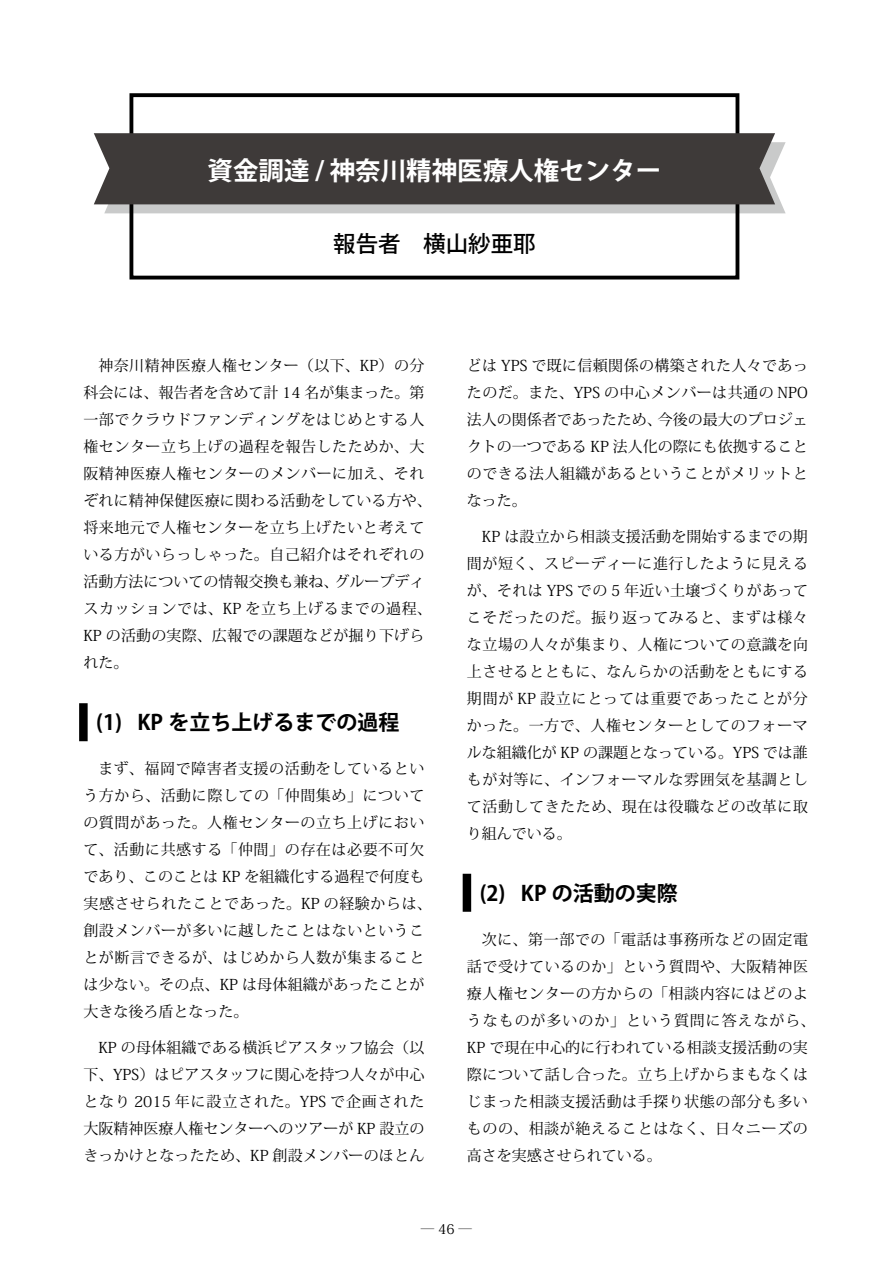
<style>
.page{position:relative;width:893px;height:1263px;background:#fff}
.page>*{position:absolute;margin:0;border:0;box-sizing:border-box;transform-origin:0 0}
.t1{font:700 25.5px "Koz Go Pr 6 N";color:#fff}
.t2{font:500 22.5px "Koz Go Pr 6 N";color:#000}
.t3{font:700 21px "Koz Go Pr 6 N";color:#000}
.t4{font:15px/27px "Koz Min Pr 6 N";letter-spacing:.035em;color:#000}
.t5{font:13.5px "Koz Min Pr 6 N";color:#000}
</style>
<div class="page">
<div style="left:79px;top:703px;width:9px;height:38px;background:#000"></div>
<div style="left:463px;top:874px;width:8px;height:38px;background:#000"></div>
<svg style="left:104px;top:142px;width:682px;height:71px;background:#c7c8c8"></svg>
<div style="left:129px;top:93px;width:610px;height:186px;border:4px solid #000"></div>
<div style="left:94px;top:133px;width:681px;height:71px;background:#3e3a39"></div>
<h1 class="t1" style="left:208px;top:156px;width:455px">資金調達 / 神奈川精神医療人権センター</h1>
<h2 class="t2" style="left:333px;top:231px;width:204px">報告者　横山紗亜耶</h2>
<p class="t4" style="left:83px;top:352px;width:350px;text-indent:15px">神奈川精神医療人権センター（以下、KP）の分科会には、報告者を含めて計 14 名が集まった。第一部でクラウドファンディングをはじめとする人権センター立ち上げの過程を報告したためか、大阪精神医療人権センターのメンバーに加え、それぞれに精神保健医療に関わる活動をしている方や、将来地元で人権センターを立ち上げたいと考えている方がいらっしゃった。自己紹介はそれぞれの活動方法についての情報交換も兼ね、グループディスカッションでは、KP を立ち上げるまでの過程、<br>KP の活動の実際、広報での課題などが掘り下げられた。</p>
<h3 class="t3" style="left:96px;top:711px;width:305px">(1) KP を立ち上げるまでの過程</h3>
<p class="t4" style="left:83px;top:756px;width:350px;text-indent:15px">まず、福岡で障害者支援の活動をしているという方から、活動に際しての「仲間集め」についての質問があった。人権センターの立ち上げにおいて、活動に共感する「仲間」の存在は必要不可欠であり、このことは KP を組織化する過程で何度も実感させられたことであった。KP の経験からは、創設メンバーが多いに越したことはないということが断言できるが、はじめから人数が集まることは少ない。その点、KP は母体組織があったことが大きな後ろ盾となった。</p>
<p class="t4" style="left:83px;top:1034px;width:342px;text-align:justify;text-indent:15px">KP の母体組織である横浜ピアスタッフ協会（以下、YPS）はピアスタッフに関心を持つ人々が中心となり 2015 年に設立された。YPS で企画された大阪精神医療人権センターへのツアーが KP 設立のきっかけとなったため、KP 創設メンバーのほとん</p>
<p class="t4" style="left:467px;top:352px;width:343px;text-align:justify">どは YPS で既に信頼関係の構築された人々であったのだ。また、YPS の中心メンバーは共通の NPO法人の関係者であったため、今後の最大のプロジェクトの一つである KP 法人化の際にも依拠することのできる法人組織があるということがメリットとなった。</p>
<p class="t4" style="left:467px;top:523px;width:343px;text-align:justify;text-indent:15px">KP は設立から相談支援活動を開始するまでの期間が短く、スピーディーに進行したように見えるが、それは YPS での 5 年近い土壌づくりがあってこそだったのだ。振り返ってみると、まずは様々な立場の人々が集まり、人権についての意識を向上させるとともに、なんらかの活動をともにする期間が KP 設立にとっては重要であったことが分かった。一方で、人権センターとしてのフォーマルな組織化が KP の課題となっている。YPS では誰もが対等に、インフォーマルな雰囲気を基調として活動してきたため、現在は役職などの改革に取り組んでいる。</p>
<h3 class="t3" style="left:480px;top:881px;width:200px">(2) KP の活動の実際</h3>
<p class="t4" style="left:467px;top:926px;width:350px;text-indent:15px">次に、第一部での「電話は事務所などの固定電話で受けているのか」という質問や、大阪精神医療人権センターの方からの「相談内容にはどのようなものが多いのか」という質問に答えながら、<br>KP で現在中心的に行われている相談支援活動の実際について話し合った。立ち上げからまもなくはじまった相談支援活動は手探り状態の部分も多いものの、相談が絶えることはなく、日々ニーズの高さを実感させられている。</p>
<p class="t5" style="left:421px;top:1222px;width:53px">― 46 ―</p>
</div>
